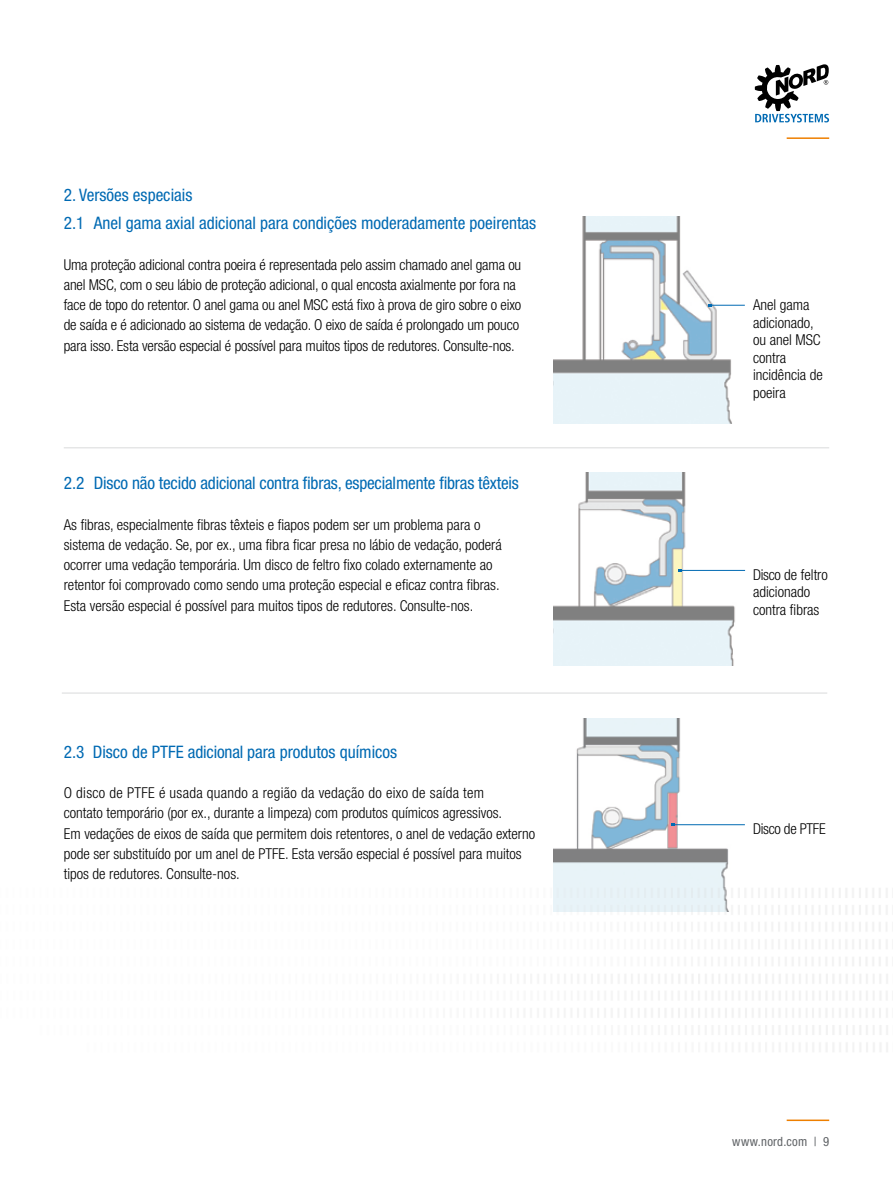
<style>
.page{position:relative;width:893px;height:1188px;background:#fff}
.page>*{position:absolute;margin:0;border:0;box-sizing:border-box;transform-origin:0 0}
.t1{font:condensed 17.25px "Helvetica Neue LT Std";color:#006ab3}
.t2{font:300 condensed 15px/20.2px "Helvetica Neue LT Std";color:#000}
.t3{font:300 condensed 15px "Helvetica Neue LT Std";letter-spacing:-.02em;color:#000}
.t4{font:condensed 12.75px "Helvetica Neue LT Std";letter-spacing:.02em;color:#606366}
</style>
<div class="page">
<hr style="left:787px;top:1120px;width:42px;height:1px;background:#ee7f00">
<hr style="left:787px;top:137px;width:42px;height:2px;background:#ee7f00">
<svg style="left:755px;top:64px;width:74px;height:58px"></svg>
<img style="left:554px;top:217px;width:191px;height:206px">
<hr style="left:710px;top:305px;width:35px;height:1px;background:#006ab3">
<hr style="left:64px;top:448px;width:765px;height:1px;background:#d9dadb">
<img style="left:554px;top:473px;width:191px;height:192px">
<hr style="left:680px;top:570px;width:65px;height:1px;background:#006ab3">
<img style="left:554px;top:718px;width:187px;height:166px">
<hr style="left:673px;top:824px;width:72px;height:1px;background:#006ab3">
<hr style="left:62px;top:693px;width:765px;height:1px;background:#d9dadb">
<img style="left:553px;top:884px;width:335px;height:168px">
<p class="t1" style="left:64px;top:185px;width:130px">2. Versões especiais</p>
<p class="t1" style="left:64px;top:213px;width:474px">2.1 Anel gama axial adicional para condições moderadamente poeirentas</p>
<p class="t2" style="left:64px;top:254px;width:459px">Uma proteção adicional contra poeira é representada pelo assim chamado anel gama ou anel MSC, com o seu lábio de proteção adicional, o qual encosta axialmente por fora na face de topo do retentor. O anel gama ou anel MSC está fixo à prova de giro sobre o eixo de saída e é adicionado ao sistema de vedação. O eixo de saída é prolongado um pouco para isso. Esta versão especial é possível para muitos tipos de redutores. Consulte-nos.</p>
<p class="t1" style="left:64px;top:473px;width:457px">2.2 Disco não tecido adicional contra fibras, especialmente fibras têxteis</p>
<p class="t2" style="left:64px;top:514px;width:440px">As fibras, especialmente fibras têxteis e fiapos podem ser um problema para o sistema de vedação. Se, por ex., uma fibra ficar presa no lábio de vedação, poderá ocorrer uma vedação temporária. Um disco de feltro fixo colado externamente ao retentor foi comprovado como sendo uma proteção especial e eficaz contra fibras.<br>Esta versão especial é possível para muitos tipos de redutores. Consulte-nos.</p>
<p class="t1" style="left:64px;top:741px;width:335px">2.3 Disco de PTFE adicional para produtos químicos</p>
<p class="t2" style="left:64px;top:783px;width:473px">O disco de PTFE é usada quando a região da vedação do eixo de saída tem<br>contato temporário (por ex., durante a limpeza) com produtos químicos agressivos.<br>Em vedações de eixos de saída que permitem dois retentores, o anel de vedação externo pode ser substituído por um anel de PTFE. Esta versão especial é possível para muitos tipos de redutores. Consulte-nos.</p>
<p class="t2" style="left:753px;top:296px;width:71px;line-height:17.5px">Anel gama adicionado, ou anel MSC contra incidência de poeira</p>
<p class="t2" style="left:753px;top:565px;width:76px;line-height:17.5px">Disco de feltro adicionado contra fibras</p>
<p class="t3" style="left:753px;top:820px;width:74px">Disco de PTFE</p>
<p class="t4" style="left:732px;top:1134px;width:98px">www.nord.com | 9</p>
</div>
